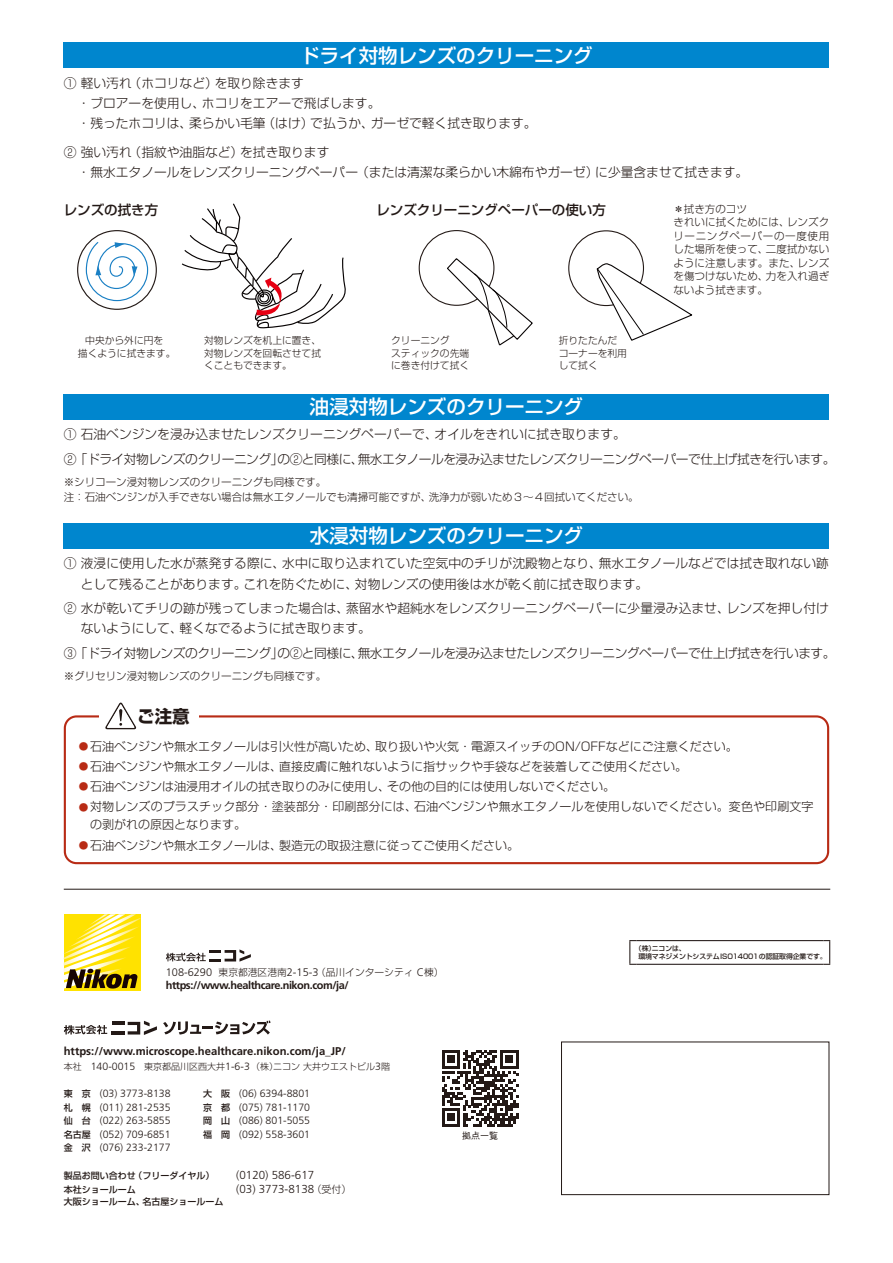
<style>
.page{position:relative;width:893px;height:1263px;background:#fff}
.page>*{position:absolute;margin:0;border:0;box-sizing:border-box;transform-origin:0 0}
.t1{font:500 19.5px "Shin Go Pro";color:#fff}
.t2{font:700 17.55px "Shin Go Pro";color:#231916}
.t3{font:500 13.5px "Shin Go Pro";color:#231916}
.t4{font:300 12.75px/20.2px "Shin Go Pro";color:#231916}
.t5{font:300 12.75px/24.5px "Shin Go Pro";letter-spacing:-.04em;color:#231916}
.t6{font:300 12px "Shin Go Pro";color:#231916}
.t7{font:300 11.55px "Frutiger LT Std";color:#231916}
.t8{font:700 11.25px "Frutiger LT Std";color:#231916}
.t9{font:700 10.95px "Frutiger LT Std";letter-spacing:-.04em;color:#231916}
.t10{font:300 10.95px "Frutiger LT Std";color:#231916}
.t11{font:300 10.5px/13.5px "Shin Go Pro";color:#231916}
.t12{font:300 10.5px "Frutiger LT Std";color:#231916}
.t13{font:300 10.5px "Shin Go Pro";letter-spacing:.065em;color:#231916}
.t14{font:300 9.9px "Shin Go Pro";color:#231916}
.t15{font:300 9.75px/12.8px "Shin Go Pro";color:#231916}
.t16{font:300 9.6px "Shin Go Pro";color:#b82b15}
.t17{font:500 9px "Shin Go Pro";color:#231916}
.t18{font:300 9px "Shin Go Pro";color:#231916}
.t19{font:500 9px "Gothic BBB Pro";color:#231916}
.t20{font:500 6.9px/8.2px "Shin Go Pro";letter-spacing:-.02em;color:#231916}
.s1{font-family:"Shin Go Pro";font-size:9.75px}
.s2{font-family:"Frutiger LT Std";font-size:10.5px}
</style>
<div class="page">
<div style="left:64px;top:394px;width:765px;height:25px;background:#0086ce"></div>
<div style="left:64px;top:523px;width:765px;height:25px;background:#0086ce"></div>
<hr style="left:636px;top:940px;width:187px;height:1px;background:#231916">
<svg style="left:629px;top:940px;width:7px;height:25px"></svg>
<hr style="left:636px;top:964px;width:187px;height:1px;background:#231916">
<svg style="left:823px;top:940px;width:7px;height:25px"></svg>
<div style="left:561px;top:1042px;width:268px;height:153px;border:1px solid #231916"></div>
<hr style="left:64px;top:889px;width:766px;height:1px;background:#231916">
<div style="left:64px;top:715px;width:765px;height:149px;border:2px solid #b82b15;border-radius:12px"></div>
<div style="left:99px;top:703px;width:99px;height:27px;background:#fff"></div>
<svg style="left:105px;top:702px;width:32px;height:27px"></svg>
<div style="left:64px;top:43px;width:765px;height:25px;background:#0086ce"></div>
<svg style="left:446px;top:257px;width:87px;height:89px"></svg>
<svg style="left:596px;top:263px;width:97px;height:78px"></svg>
<div style="left:77px;top:230px;width:80px;height:80px;border:1px solid #231916;border-radius:50%"></div>
<svg style="left:85px;top:241px;width:64px;height:61px"></svg>
<svg style="left:182px;top:203px;width:164px;height:126px"></svg>
<svg style="left:64px;top:1021px;width:93px;height:14px"></svg>
<svg style="left:163px;top:1020px;width:107px;height:14px"></svg>
<div style="left:64px;top:914px;width:76px;height:77px;background:#ffe200"></div>
<svg style="left:64px;top:914px;width:76px;height:75px"></svg>
<svg style="left:166px;top:949px;width:85px;height:13px"></svg>
<svg style="left:442px;top:1050px;width:76px;height:76px"></svg>
<h1 class="t1" style="left:300px;top:39px;width:294px">ドライ対物レンズのクリーニング</h1>
<p class="t4" style="left:64px;top:71px;width:70px">① 軽い汚れ</p>
<p class="t4" style="left:129px;top:71px;width:91px">（ホコリなど）</p>
<p class="t4" style="left:215px;top:71px;width:91px">を取り除きます</p>
<p class="t4" style="left:78px;top:91px;width:129px">・ブロアーを使用し、</p>
<p class="t4" style="left:202px;top:91px;width:180px">ホコリをエアーで飛ばします。</p>
<p class="t4" style="left:371px;top:112px;width:167px">ガーゼで軽く拭き取ります。</p>
<p class="t4" style="left:262px;top:112px;width:52px">（はけ）</p>
<p class="t4" style="left:189px;top:112px;width:78px">柔らかい毛筆</p>
<p class="t4" style="left:310px;top:112px;width:65px">で払うか、</p>
<p class="t4" style="left:78px;top:112px;width:116px">・残ったホコリは、</p>
<p class="t4" style="left:64px;top:140px;width:70px">② 強い汚れ</p>
<p class="t4" style="left:129px;top:140px;width:116px">（指紋や油脂など）</p>
<p class="t4" style="left:240px;top:140px;width:91px">を拭き取ります</p>
<p class="t4" style="left:78px;top:161px;width:522px">・無水エタノールをレンズクリーニングペーパー（または清潔な柔らかい木綿布やガーゼ）</p>
<p class="t4" style="left:595px;top:161px;width:154px">に少量含ませて拭きます。</p>
<p class="t3" style="left:64px;top:199px;width:96px">レンズの拭き方</p>
<p class="t3" style="left:376px;top:199px;width:231px">レンズクリーニングペーパーの使い方</p>
<p class="t15" style="left:78px;top:333px;width:99px;text-align:center">中央から外に円を<br>描くように拭きます。</p>
<p class="t15" style="left:391px;top:333px;width:79px">クリーニング<br>スティックの先端に巻き付けて拭く</p>
<p class="t15" style="left:204px;top:333px;width:118px;text-align:justify">対物レンズを机上に置き、対物レンズを回転させて拭くこともできます。</p>
<p class="t15" style="left:559px;top:333px;width:70px">折りたたんだコーナーを利用して拭く</p>
<h1 class="t1" style="left:310px;top:390px;width:275px">油浸対物レンズのクリーニング</h1>
<p class="t11" style="left:673px;top:201px;width:75px">＊拭き方のコツ</p>
<p class="t11" style="left:787px;top:214px;width:44px">レンズク</p>
<p class="t11" style="left:673px;top:214px;width:118px">きれいに拭くためには、</p>
<p class="t13" style="left:673px;top:227px;width:157px">リーニングペーパーの一度使用</p>
<p class="t11" style="left:766px;top:241px;width:65px">二度拭かない</p>
<p class="t11" style="left:673px;top:241px;width:97px">した場所を使って、</p>
<p class="t11" style="left:798px;top:255px;width:33px">レンズ</p>
<p class="t11" style="left:766px;top:255px;width:65px;text-indent:-92px">ように注意します。また、<br>力を入れ過ぎ</p>
<p class="t11" style="left:673px;top:268px;width:97px">を傷つけないため、ないよう拭きます。</p>
<p class="t5" style="left:358px;top:420px;width:479px;text-indent:-294px">① 石油ベンジンを浸み込ませたレンズクリーニングペーパーで、<br>無水エタノールを浸み込ませたレンズクリーニングペーパーで仕上げ拭きを行います。</p>
<p class="t4" style="left:435px;top:422px;width:193px">オイルをきれいに拭き取ります。</p>
<p class="t5" style="left:74px;top:445px;width:291px">「ドライ対物レンズのクリーニングの」 ②と同様に、</p>
<p class="t4" style="left:64px;top:447px;width:14px">②</p>
<p class="t11" style="left:64px;top:474px;width:264px">※シリコーン浸対物レンズのクリーニングも同様です。</p>
<p class="t11" style="left:64px;top:489px;width:369px">注：石油ベンジンが入手できない場合は無水エタノールでも清掃可能ですが、</p>
<p class="t11" style="left:429px;top:489px;width:211px">洗浄力が弱いため３～４回拭いてください。</p>
<h1 class="t1" style="left:310px;top:520px;width:275px">水浸対物レンズのクリーニング</h1>
<p class="t4" style="left:64px;top:552px;width:223px">① 液浸に使用した水が蒸発する際に、</p>
<p class="t4" style="left:282px;top:552px;width:321px">水中に取り込まれていた空気中のチリが沈殿物となり、</p>
<p class="t4" style="left:599px;top:552px;width:232px">無水エタノールなどでは拭き取れない跡</p>
<p class="t4" style="left:355px;top:572px;width:295px">対物レンズの使用後は水が乾く前に拭き取ります。</p>
<p class="t4" style="left:81px;top:572px;width:167px">として残ることがあります。</p>
<p class="t4" style="left:243px;top:572px;width:116px">これを防ぐために、</p>
<p class="t4" style="left:346px;top:596px;width:385px">蒸留水や超純水をレンズクリーニングペーパーに少量浸み込ませ、</p>
<p class="t4" style="left:180px;top:596px;width:193px;text-indent:-116px">② 水が乾いてチリの跡が残ってしまった場合は、<br>軽くなでるように拭き取ります。</p>
<p class="t4" style="left:81px;top:617px;width:104px">ないようにして、</p>
<p class="t4" style="left:727px;top:596px;width:104px">レンズを押し付け</p>
<p class="t5" style="left:74px;top:639px;width:291px">「ドライ対物レンズのクリーニングの」 ②と同様に、</p>
<p class="t5" style="left:358px;top:639px;width:479px">無水エタノールを浸み込ませたレンズクリーニングペーパーで仕上げ拭きを行います。</p>
<p class="t4" style="left:64px;top:641px;width:14px">③</p>
<p class="t11" style="left:64px;top:668px;width:264px">※グリセリン浸対物レンズのクリーニングも同様です。</p>
<h2 class="t2" style="left:137px;top:703px;width:54px">ご注意</h2>
<p class="t6" style="left:90px;top:737px;width:290px">石油ベンジンや無水エタノールは引火性が高いため、</p>
<p class="t6" style="left:375px;top:737px;width:364px">取り扱いや火気・電源スイッチのON/OFFなどにご注意ください。</p>
<p class="t16" style="left:79px;top:739px;width:11px">●</p>
<p class="t6" style="left:90px;top:757px;width:194px">石油ベンジンや無水エタノールは、</p>
<p class="t6" style="left:279px;top:757px;width:409px">直接皮膚に触れないように指サックや手袋などを装着してご使用ください。</p>
<p class="t16" style="left:79px;top:759px;width:11px">●</p>
<p class="t6" style="left:90px;top:777px;width:302px">石油ベンジンは油浸用オイルの拭き取りのみに使用し、</p>
<p class="t6" style="left:387px;top:777px;width:229px">その他の目的には使用しないでください。</p>
<p class="t16" style="left:79px;top:779px;width:11px">●</p>
<p class="t6" style="left:90px;top:797px;width:328px">対物レンズのプラスチック部分・塗装部分・印刷部分には、</p>
<p class="t6" style="left:414px;top:797px;width:401px">石油ベンジンや無水エタノールを使用しないでください。変色や印刷文字</p>
<p class="t16" style="left:79px;top:799px;width:11px">●</p>
<p class="t6" style="left:90px;top:815px;width:158px">の剥がれの原因となります。</p>
<p class="t6" style="left:90px;top:835px;width:194px">石油ベンジンや無水エタノールは、</p>
<p class="t6" style="left:279px;top:835px;width:241px">製造元の取扱注意に従ってご使用ください。</p>
<p class="t16" style="left:79px;top:837px;width:11px">●</p>
<p class="t15" style="left:316px;top:964px;width:99px">（品川インターシティ</p>
<p class="t15" style="left:434px;top:964px;width:11px">(</p>
<p class="t15" style="left:219px;top:964px;width:70px">東京都港区港南</p>
<p class="t10" style="left:417px;top:965px;width:19px">C<span class="s1">棟</span></p>
<p class="t10" style="left:166px;top:965px;width:48px">108-6290</p>
<p class="t9" style="left:166px;top:979px;width:184px">https://www.healthcare.nikon.com j a/ /</p>
<p class="t10" style="left:287px;top:965px;width:33px">2-15-3</p>
<p class="t8" style="left:64px;top:1045px;width:284px">https://www.microscope.healthcare.nikon.com/ja_JP/</p>
<p class="t18" style="left:251px;top:1059px;width:140px">（株ニコン大井ウエストビル 階<span class="s2">3</span></p>
<p class="t18" style="left:269px;top:1059px;width:10px">）</p>
<p class="t18" style="left:64px;top:1059px;width:28px">本社　</p>
<p class="t18" style="left:135px;top:1059px;width:91px">　東京都品川区西大井</p>
<p class="t12" style="left:91px;top:1061px;width:46px">140-0015</p>
<p class="t12" style="left:225px;top:1061px;width:26px">1-6-3</p>
<p class="t17" style="left:64px;top:1086px;width:28px">東　京</p>
<p class="t12" style="left:100px;top:1088px;width:72px">(03) 3773-8138</p>
<p class="t17" style="left:203px;top:1086px;width:28px">大　阪</p>
<p class="t12" style="left:239px;top:1088px;width:72px">)06( 6394-8801</p>
<p class="t17" style="left:64px;top:1100px;width:28px">札　幌</p>
<p class="t12" style="left:100px;top:1101px;width:72px">(011) 281-2535</p>
<p class="t17" style="left:203px;top:1100px;width:28px">京　都</p>
<p class="t12" style="left:239px;top:1101px;width:72px">)075( 781-1170</p>
<p class="t17" style="left:64px;top:1113px;width:28px">仙　台</p>
<p class="t12" style="left:100px;top:1115px;width:72px">(022) 263-5855</p>
<p class="t17" style="left:203px;top:1113px;width:28px">岡　山</p>
<p class="t12" style="left:239px;top:1115px;width:72px">)086( 801-5055</p>
<p class="t17" style="left:64px;top:1127px;width:28px">名古屋</p>
<p class="t12" style="left:100px;top:1128px;width:72px">(052) 709-6851</p>
<p class="t17" style="left:203px;top:1127px;width:28px">福　岡</p>
<p class="t12" style="left:239px;top:1128px;width:72px">)092( 558-3601</p>
<p class="t17" style="left:64px;top:1140px;width:28px">金　沢</p>
<p class="t12" style="left:100px;top:1142px;width:72px">)076( 233-2177</p>
<p class="t17" style="left:64px;top:1168px;width:74px">製品お問い合わせ</p>
<p class="t17" style="left:134px;top:1168px;width:82px">（フリーダイヤル(</p>
<p class="t17" style="left:64px;top:1182px;width:74px">本社ショールーム</p>
<p class="t17" style="left:143px;top:1194px;width:82px">名古屋ショールーム</p>
<p class="t17" style="left:64px;top:1194px;width:83px">大阪ショールーム、</p>
<p class="t7" style="left:236px;top:1168px;width:79px">)0120( 586-617</p>
<p class="t7" style="left:236px;top:1182px;width:79px">(03) 3773-8138</p>
<p class="t14" style="left:312px;top:1181px;width:41px">（受付(</p>
<p class="t19" style="left:462px;top:1128px;width:37px">拠点一覧</p>
<p class="t20" style="left:638px;top:943px;width:190px;text-indent:-3px">（株）<br>環境マネジメントシステムISO14001の認証取得企業です。</p>
<p class="t20" style="left:652px;top:943px;width:36px">ニコンは、</p>
</div>
